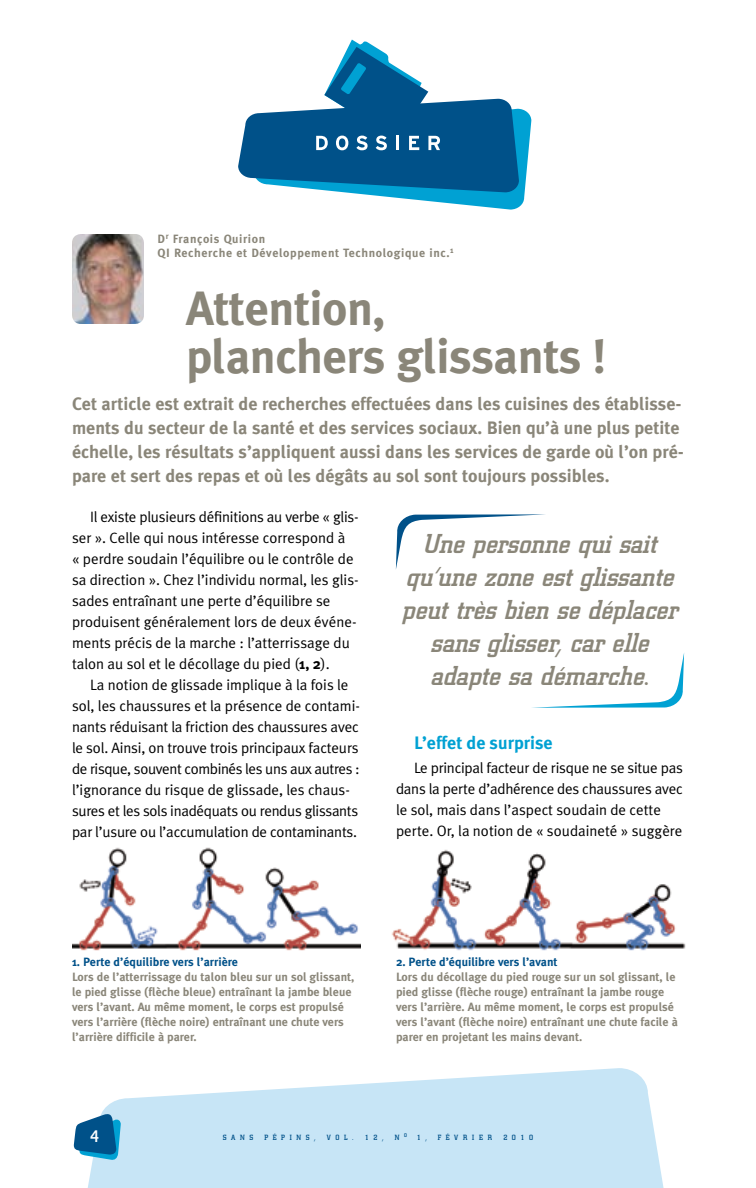
<style>
.page{position:relative;width:756px;height:1188px;background:#fff}
.page>*{position:absolute;margin:0;border:0;box-sizing:border-box;transform-origin:0 0}
.t1{font:700 48px/48px "Meta Plus";letter-spacing:-.01em;color:#8a8679}
.t2{font:italic 500 27px/33px "City";color:#8a8679;text-align:center}
.t3{font:700 18px/24px "Meta Plus";color:#8a8679}
.t4{font:700 18px "Meta Plus";color:#00a1d3}
.t5{font:500 16.5px "City";color:#fff}
.t6{font:15px/21px "Meta Plus Normal";color:#000}
.t7{font:700 12px/15px "Meta Plus";color:#8a8679}
.t8{font:700 12px/13.5px "Meta Plus";letter-spacing:.05em;color:#8a8679}
.t9{font:700 12px "Meta Plus";color:#005189}
.t10{font:500 7.5px "City";letter-spacing:.61em;color:#005189}
.t11{font:500 7.5px "City";letter-spacing:.63em;color:#005189}
.s1{font-family:"Meta Plus";font-weight:700}
</style>
<div class="page">
<svg style="left:87px;top:1068px;width:577px;height:120px;fill:#c7e5f6"></svg>
<svg style="left:74px;top:1113px;width:47px;height:47px;background:#3985b0"></svg>
<svg style="left:238px;top:40px;width:293px;height:170px"></svg>
<img style="left:72px;top:234px;width:72px;height:90px">
<svg style="left:396px;top:514px;width:149px;height:55px"></svg>
<svg style="left:532px;top:653px;width:152px;height:55px"></svg>
<img style="left:72px;top:847px;width:288px;height:104px">
<img style="left:391px;top:849px;width:295px;height:102px">
<p class="t8" style="left:158px;top:232px;width:298px">D<sup>r</sup> François Quirion<br>QI Recherche et Développement Technologique inc.<sup>1</sup></p>
<h1 class="t1" style="left:186px;top:284px;width:422px">Attention,<br>planchers glissants !</h1>
<p class="t3" style="left:72px;top:392px;width:613px">Cet article est extrait de recherches effectuées dans les cuisines des établisse&shy;ments du secteur de la santé et des services sociaux. Bien qu’à une plus petite échelle, les résultats s’appliquent aussi dans les services de garde où l’on pré&shy;pare et sert des repas et où les dégâts au sol sont toujours possibles.</p>
<p class="t6" style="left:72px;top:506px;width:288px;text-indent:18px">Il existe plusieurs définitions au verbe « glis&shy;ser ». Celle qui nous intéresse correspond à<br>« perdre soudain l’équilibre ou le contrôle de sa direction ». Chez l’individu normal, les glis&shy;sades entraînant une perte d’équilibre se produisent généralement lors de deux événe&shy;ments précis de la marche : l’atterrissage du talon au sol et le décollage du pied (<span class="s1">1, 2</span>).</p>
<p class="t6" style="left:72px;top:674px;width:289px;text-indent:18px">La notion de glissade implique à la fois le sol, les chaussures et la présence de contami&shy;nants réduisant la friction des chaussures avec le sol. Ainsi, on trouve trois principaux facteurs de risque, souvent combinés les uns aux autres : l’ignorance du risque de glissade, les chaus&shy;sures et les sols inadéquats ou rendus glissants par l’usure ou l’accumulation de contaminants.</p>
<h2 class="t2" style="left:402px;top:528px;width:277px">Une personne qui sait qu’une zone est glissante peut très bien se déplacer sans glisser, car elle adapte sa démarche.</h2>
<p class="t4" style="left:414px;top:732px;width:140px">L’effet de surprise</p>
<p class="t6" style="left:396px;top:757px;width:288px;text-indent:18px">Le principal facteur de risque ne se situe pas dans la perte d’adhérence des chaussures avec le sol, mais dans l’aspect soudain de cette perte. Or, la notion de « soudaineté » suggère</p>
<p class="t9" style="left:72px;top:954px;width:168px">1. Perte d’équilibre vers l’arrière</p>
<p class="t7" style="left:72px;top:969px;width:284px">Lors de l’atterrissage du talon bleu sur un sol glissant, le pied glisse (flèche bleue) entraînant la jambe bleue vers l’avant. Au même moment, le corps est propulsé vers l’arrière (flèche noire) entraînant une chute vers l’arrière difficile à parer.</p>
<p class="t9" style="left:396px;top:954px;width:163px">2. Perte d’équilibre vers l’avant</p>
<p class="t7" style="left:396px;top:969px;width:283px">Lors du décollage du pied rouge sur un sol glissant, le pied glisse (flèche rouge) entraînant la jambe rouge vers l’arrière. Au même moment, le corps est propulsé vers l’avant (flèche noire) entraînant une chute facile à parer en projetant les mains devant.</p>
<p class="t5" style="left:90px;top:1127px;width:10px">4</p>
<p class="t10" style="left:417px;top:1133px;width:11px">1 ,</p>
<p class="t11" style="left:438px;top:1133px;width:56px">FÉVRIER</p>
<p class="t10" style="left:503px;top:1133px;width:31px">2010</p>
<p class="t10" style="left:223px;top:1133px;width:32px">SANS</p>
<p class="t10" style="left:265px;top:1133px;width:53px">PÉPINS,</p>
<p class="t10" style="left:327px;top:1133px;width:28px">VOL.</p>
<p class="t10" style="left:365px;top:1133px;width:20px">12,</p>
<p class="t10" style="left:395px;top:1133px;width:14px">N <sup>O</sup></p>
</div>
